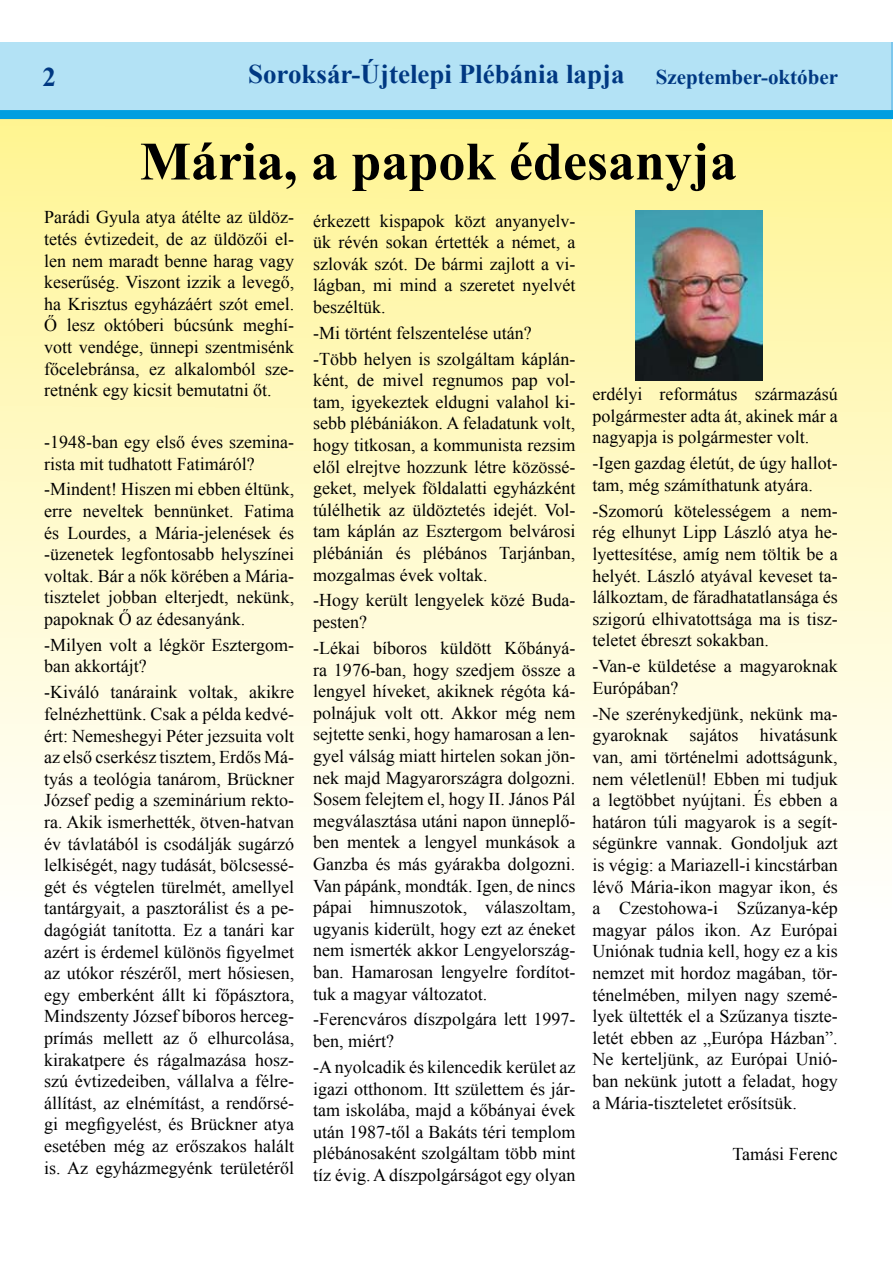
<style>
.page{position:relative;width:893px;height:1263px;background:#fff}
.page>*{position:absolute;margin:0;border:0;box-sizing:border-box;transform-origin:0 0}
.t1{font:700 54px "Times New Roman";color:#000}
.t2{font:700 27px "Times New Roman";color:#003882}
.t3{font:700 21px "Times New Roman";color:#003882}
.t4{font:18px/21.6px "Times New Roman";color:#000;text-align:justify}
</style>
<div class="page">
<div style="left:0;top:43px;width:893px;height:75px;background:#b3e2f5"></div>
<hr style="left:891px;top:43px;width:2px;height:76px;background:#009ee0">
<div style="left:0;top:119px;width:891px;height:1144px;background:linear-gradient(to bottom,#fff59f,#fff)"></div>
<div style="left:0;top:110px;width:893px;height:9px;background:#009ee0"></div>
<img style="left:635px;top:211px;width:127px;height:170px">
<h2 class="t2" style="left:43px;top:59px;width:15px">2</h2>
<h2 class="t2" style="left:248px;top:56px;width:378px">Soroksár-Újtelepi Plébánia lapja</h2>
<p class="t3" style="left:656px;top:62px;width:184px">Szeptember-október</p>
<h1 class="t1" style="left:140px;top:124px;width:599px">Mária, a papok édesanyja</h1>
<p class="t4" style="left:44px;top:206px;width:252px">Parádi Gyula atya átélte az üldöz&shy;tetés évtizedeit, de az üldözői el&shy;len nem maradt benne harag vagy keserűség. Viszont izzik a levegő, ha Krisztus egyházáért szót emel.<br>Ő lesz októberi búcsúnk meghí&shy;vott vendége, ünnepi szentmisénk főcelebránsa, ez alkalomból sze&shy;retnénk egy kicsit bemutatni őt.</p>
<p class="t4" style="left:44px;top:431px;width:252px">-1948-ban egy első éves szemina&shy;rista mit tudhatott Fatimáról?</p>
<p class="t4" style="left:44px;top:478px;width:252px">-Mindent! Hiszen mi ebben éltünk, erre neveltek bennünket. Fatima és Lourdes, a Mária-jelenések és -üzenetek legfontosabb helyszínei voltak. Bár a nők körében a Mária&shy;tisztelet jobban elterjedt, nekünk, papoknak Ő az édesanyánk.</p>
<p class="t4" style="left:44px;top:634px;width:252px">-Milyen volt a légkör Esztergom&shy;ban akkortájt?</p>
<p class="t4" style="left:44px;top:681px;width:252px">-Kiváló tanáraink voltak, akikre felnézhettünk. Csak a példa kedvé&shy;ért: Nemeshegyi Péter jezsuita volt az első cserkész tisztem, Erdős Má&shy;tyás a teológia tanárom, Brückner József pedig a szeminárium rekto&shy;ra. Akik ismerhették, ötven-hatvan év távlatából is csodálják sugárzó lelkiségét, nagy tudását, bölcsessé&shy;gét és végtelen türelmét, amellyel tantárgyait, a pasztorálist és a pe&shy;dagógiát tanította. Ez a tanári kar azért is érdemel különös figyelmet az utókor részéről, mert hősiesen, egy emberként állt ki főpásztora, Mindszenty József bíboros herceg&shy;prímás mellett az ő elhurcolása, kirakatpere és rágalmazása hos - szú évtizedeiben, vállalva a félre&shy;állítást, az elnémítást, a rendőrsé&shy;gi megfigyelést, és Brückner atya esetében még az erőszakos halált is. Az egyházmegyénk területéről</p>
<p class="t4" style="left:313px;top:209px;width:264px">érkezett kispapok közt anyanyelv&shy;ük révén sokan értették a német, a szlovák szót. De bármi zajlott a vi&shy;lágban, mi mind a szeretet nyelvét beszéltük.</p>
<p class="t4" style="left:313px;top:320px;width:264px;line-height:25.8px">-Mi történt felszentelése után? -Több helyen is szolgáltam káplán-</p>
<p class="t4" style="left:313px;top:369px;width:264px">ként, de mivel regnumos pap vol&shy;tam, igyekeztek eldugni valahol ki&shy;sebb plébániákon. A feladatunk volt, hogy titkosan, a kommunista rezsim elől elrejtve hozzunk létre közössé&shy;geket, melyek földalatti egyházként túlélhetik az üldöztetés idejét. Vol&shy;tam káplán az Esztergom belvárosi plébánián és plébános Tarjánban, mozgalmas évek voltak.</p>
<p class="t4" style="left:313px;top:589px;width:264px">-Hogy került lengyelek közé Buda&shy;pesten?</p>
<p class="t4" style="left:313px;top:637px;width:264px">-Lékai bíboros küldött Kőbányá&shy;ra 1976-ban, hogy szedjem össze a lengyel híveket, akiknek régóta ká&shy;polnájuk volt ott. Akkor még nem sejtette senki, hogy hamarosan a len&shy;gyel válság miatt hirtelen sokan jön&shy;nek majd Magyarországra dolgozni.<br>Sosem felejtem el, hogy II. János Pál megválasztása utáni napon ünneplő&shy;ben mentek a lengyel munkások a Ganzba és más gyárakba dolgozni.<br>Van pápánk, mondták. Igen, de nincs pápai himnuszotok, válaszoltam, ugyanis kiderült, hogy ezt az éneket nem ismerték akkor Lengyelország&shy;ban. Hamarosan lengyelre fordítot&shy;tuk a magyar változatot.</p>
<p class="t4" style="left:313px;top:1008px;width:264px">-Ferencváros díszpolgára lett 1997- ben, miért?</p>
<p class="t4" style="left:313px;top:1056px;width:264px">-A nyolcadik és kilencedik kerület az igazi otthonom. Itt születtem és jár&shy;tam iskolába, majd a kőbányai évek után 1987-től a Bakáts téri templom plébánosaként szolgáltam több mint tíz évig. A díszpolgárságot egy olyan</p>
<p class="t4" style="left:592px;top:383px;width:247px">erdélyi református származású polgármester adta át, akinek már a nagyapja is polgármester volt.</p>
<p class="t4" style="left:592px;top:452px;width:247px">-Igen gazdag életút, de úgy hallot&shy;tam, még számíthatunk atyára.</p>
<p class="t4" style="left:592px;top:500px;width:247px">-Szomorú kötelességem a nem&shy;rég elhunyt Lipp László atya he&shy;lyettesítése, amíg nem töltik be a helyét. László atyával keveset ta&shy;lálkoztam, de fáradhatatlansága és szigorú elhivatottsága ma is tisz&shy;teletet ébreszt sokakban.</p>
<p class="t4" style="left:592px;top:655px;width:247px">-Van-e küldetése a magyaroknak<br>Európában?</p>
<p class="t4" style="left:592px;top:703px;width:247px">-Ne szerénykedjünk, nekünk ma&shy;gyaroknak sajátos hivatásunk van, ami történelmi adottságunk, nem véletlenül! Ebben mi tudjuk a legtöbbet nyújtani. És ebben a határon túli magyarok is a segít&shy;ségünkre vannak. Gondoljuk azt is végig: a Mariazell-i kincstárban lévő Mária-ikon magyar ikon, és a Czestohowa-i Szűzanya-kép magyar pálos ikon. Az Európai Uniónak tudnia kell, hogy ez a kis nemzet mit hordoz magában, tör&shy;ténelmében, milyen nagy szemé&shy;lyek ültették el a Szűzanya tiszte&shy;letét ebben az „Európa Házban”.<br>Ne kerteljünk, az Európai Unió&shy;ban nekünk jutott a feladat, hogy a Mária-tiszteletet erősítsük.</p>
<p class="t4" style="left:732px;top:1143px;width:107px">Tamási Ferenc</p>
</div>
